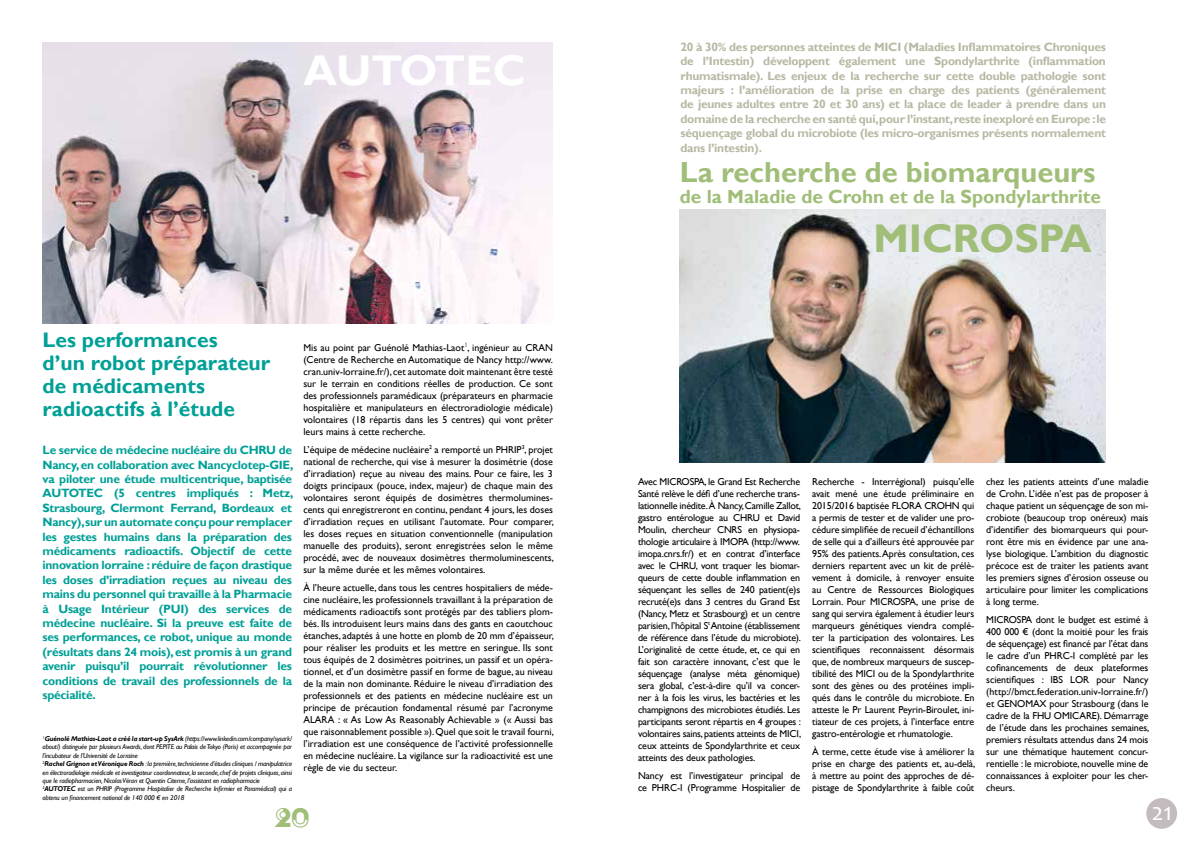
<style>
.page{position:relative;width:1191px;height:842px;background:#fff}
.page>*{position:absolute;margin:0;border:0;box-sizing:border-box;transform-origin:0 0}
.t1{font:700 43px "Gill Sans";letter-spacing:-.01em;color:#fff}
.t2{font:700 40px "Gill Sans";color:#a0be78}
.t3{font:30.8px "Acier BAT Text Noir";color:#a0be78}
.t4{font:700 29px "Gill Sans";color:#a0be78}
.t5{font:25.2px "Candara";color:#fff}
.t6{font:700 21px/23px "Gill Sans";color:#00a096}
.t7{font:700 19px "Gill Sans";color:#a0be78}
.t8{font:700 12px/14.4px "Gill Sans";letter-spacing:-.02em;color:#00a096;text-align:justify}
.t9{font:700 12px/14.4px "Gill Sans";letter-spacing:-.02em;color:#b9b8a4;text-align:justify}
.t10{font:10px/12px "Gill Sans";letter-spacing:-.01em;color:#000;text-align:justify}
.t11{font:italic 7px/8.4px "Gill Sans";letter-spacing:-.02em;color:#000}
.s1{font-weight:700}
</style>
<div class="page">
<div style="left:1146px;top:798px;width:31px;height:31px;background:#c4bbbe;border-radius:50%"></div>
<img style="left:43px;top:43px;width:510px;height:281px">
<img style="left:680px;top:210px;width:425px;height:252px">
<h1 class="t1" style="left:303px;top:45px;width:224px">AUTOTEC</h1>
<h3 class="t6" style="left:43px;top:329px;width:229px">Les performances<br>d’un robot préparateur de médicaments radioactifs à l’étude</h3>
<p class="t8" style="left:43px;top:443px;width:252px">Le service de médecine nucléaire du CHRU de Nancy, en collaboration avec Nancyclotep-GIE, va piloter une étude multicentrique, baptisée AUTOTEC (5 centres impliqués : Metz, Strasbourg, Clermont Ferrand, Bordeaux et Nancy),sur un automate conçu pour remplacer les gestes humains dans la préparation des médicaments radioactifs. Objectif de cette innovation lorraine : réduire de façon drastique les doses d’irradiation reçues au niveau des mains du personnel qui travaille à la Pharmacie à Usage Intérieur (PUI) des services de médecine nucléaire. Si la preuve est faite de ses performances, ce robot, unique au monde (résultats dans 24 mois), est promis à un grand avenir puisqu’il pourrait révolutionner les conditions de travail des professionnels de la spécialité.</p>
<p class="t11" style="left:43px;top:734px;width:251px"><sup>1</sup><span class="s1">Guénolé Mathias-Laot a créé la start-up SysArk</span> (https://www.linkedin.com/company/sysark/ about/) distinguée par plusieurs Awards, dont PEPITE au Palais de Tokyo (Paris) et accompagnée par l’incubateur de l’Université de Lorraine<br><sup>2</sup><span class="s1">Rachel Grignon et Véronique Roch</span> : la première, technicienne d’études cliniques / manipulatrice en électroradiologie médicale et investigateur coordonnateur, la seconde, chef de projets cliniques, ainsi que le radiopharmacien, Nicolas Véran et Quentin Citerne, l’assistant en radiopharmacie <sup>3</sup><span class="s1">AUTOTEC</span> est un PHRIP (Programme Hospitalier de Recherche Infirmier et Paramédical) qui a obtenu un financement national de 140 000 € en 2018</p>
<p class="t10" style="left:303px;top:341px;width:251px">Mis au point par Guénolé Mathias-Laot<sup>1</sup>, ingénieur au CRAN (Centre de Recherche en Automatique de Nancy http://www. cran.univ-lorraine.fr/), cet automate doit maintenant être testé sur le terrain en conditions réelles de production. Ce sont des professionnels paramédicaux (préparateurs en pharmacie hospitalière et manipulateurs en électroradiologie médicale) volontaires (18 répartis dans les 5 centres) qui vont prêter leurs mains à cette recherche.</p>
<p class="t10" style="left:303px;top:443px;width:252px">L’équipe de médecine nucléaire<sup>2</sup> a remporté un PHRIP<sup>3</sup>, projet national de recherche, qui vise à mesurer la dosimétrie (dose d’irradiation) reçue au niveau des mains. Pour ce faire, les 3 doigts principaux (pouce, index, majeur) de chaque main des volontaires seront équipés de dosimètres thermolumines&shy;cents qui enregistreront en continu, pendant 4 jours, les doses d’irradiation reçues en utilisant l’automate. Pour comparer, les doses reçues en situation conventionnelle (manipulation manuelle des produits), seront enregistrées selon le même procédé, avec de nouveaux dosimètres thermoluminescents, sur la même durée et les mêmes volontaires.</p>
<p class="t10" style="left:303px;top:581px;width:252px">À l’heure actuelle, dans tous les centres hospitaliers de méde&shy;cine nucléaire, les professionnels travaillant à la préparation de médicaments radioactifs sont protégés par des tabliers plom&shy;bés. Ils introduisent leurs mains dans des gants en caoutchouc étanches, adaptés à une hotte en plomb de 20 mm d’épaisseur, pour réaliser les produits et les mettre en seringue. Ils sont tous équipés de 2 dosimètres poitrines, un passif et un opéra&shy;tionnel, et d’un dosimètre passif en forme de bague, au niveau de la main non dominante. Réduire le niveau d’irradiation des professionnels et des patients en médecine nucléaire est un principe de précaution fondamental résumé par l’acronyme ALARA : « As Low As Reasonably Achievable » (« Aussi bas que raisonnablement possible »). Quel que soit le travail fourni, l’irradiation est une conséquence de l’activité professionnelle en médecine nucléaire. La vigilance sur la radioactivité est une règle de vie du secteur.</p>
<p class="t9" style="left:680px;top:40px;width:427px">20 à 30% des personnes atteintes de MICI (Maladies Inflammatoires Chroniques de l’Intestin) développent également une Spondylarthrite (inflammation rhumatismale). Les enjeux de la recherche sur cette double pathologie sont majeurs : l’amélioration de la prise en charge des patients (généralement de jeunes adultes entre 20 et 30 ans) et la place de leader à prendre dans un domaine de la recherche en santé qui,pour l’instant,reste inexploré en Europe :le séquençage global du microbiote (les micro-organismes présents normalement dans l’intestin).</p>
<h3 class="t4" style="left:680px;top:155px;width:417px">La recherche de biomarqueurs</h3>
<h3 class="t7" style="left:680px;top:185px;width:423px">de la Maladie de Crohn et de la Spondylarthrite</h3>
<h2 class="t2" style="left:873px;top:214px;width:220px">MICROSPA</h2>
<p class="t10" style="left:638px;top:475px;width:165px">Avec MICROSPA, le Grand Est Recherche Santé relève le défi d’une recherche trans&shy;lationnelle inédite. À Nancy, Camille Zallot, gastro entérologue au CHRU et David Moulin, chercheur CNRS en physiopa&shy;thologie articulaire à IMOPA (http://www. imopa.cnrs.fr/) et en contrat d’interface avec le CHRU, vont traquer les biomar&shy;queurs de cette double inflammation en séquençant les selles de 240 patient(e)s recruté(e)s dans 3 centres du Grand Est (Nancy, Metz et Strasbourg) et un centre parisien, l’hôpital S<sup>t</sup> Antoine (établissement de référence dans l’étude du microbiote).<br>L’originalité de cette étude, et, ce qui en fait son caractère innovant, c’est que le séquençage (analyse méta génomique) sera global, c’est-à-dire qu’il va concer&shy;ner à la fois les virus, les bactéries et les champignons des microbiotes étudiés. Les participants seront répartis en 4 groupes : volontaires sains, patients atteints de MICI, ceux atteints de Spondylarthrite et ceux atteints des deux pathologies.</p>
<p class="t10" style="left:638px;top:769px;width:164px">Nancy est l’investigateur principal de ce PHRC-I (Programme Hospitalier de</p>
<p class="t10" style="left:812px;top:475px;width:164px">Recherche - Interrégional) puisqu’elle avait mené une étude préliminaire en 2015/2016 baptisée FLORA CROHN qui a permis de tester et de valider une pro&shy;cédure simplifiée de recueil d’échantillons de selle qui a d’ailleurs été approuvée par 95% des patients. Après consultation, ces derniers repartent avec un kit de prélè&shy;vement à domicile, à renvoyer ensuite au Centre de Ressources Biologiques Lorrain. Pour MICROSPA, une prise de sang qui servira également à étudier leurs marqueurs génétiques viendra complé&shy;ter la participation des volontaires. Les scientifiques reconnaissent désormais que, de nombreux marqueurs de suscep&shy;tibilité des MICI ou de la Spondylarthrite sont des gènes ou des protéines impli&shy;qués dans le contrôle du microbiote. En atteste le Pr Laurent Peyrin-Biroulet, ini&shy;tiateur de ces projets, à l’interface entre gastro-entérologie et rhumatologie.</p>
<p class="t10" style="left:812px;top:745px;width:165px">À terme, cette étude vise à améliorer la prise en charge des patients et, au-delà, à mettre au point des approches de dé&shy;pistage de Spondylarthrite à faible coût</p>
<p class="t10" style="left:986px;top:475px;width:164px">chez les patients atteints d’une maladie de Crohn. L’idée n’est pas de proposer à chaque patient un séquençage de son mi&shy;crobiote (beaucoup trop onéreux) mais d’identifier des biomarqueurs qui pour&shy;ront être mis en évidence par une ana&shy;lyse biologique. L’ambition du diagnostic précoce est de traiter les patients avant les premiers signes d’érosion osseuse ou articulaire pour limiter les complications à long terme.</p>
<p class="t10" style="left:986px;top:613px;width:165px">MICROSPA dont le budget est estimé à 400 000 € (dont la moitié pour les frais de séquençage) est financé par l’état dans le cadre d’un PHRC-I complété par les cofinancements de deux plateformes scientifiques : IBS LOR pour Nancy (http://bmct.federation.univ-lorraine.fr/) et GENOMAX pour Strasbourg (dans le cadre de la FHU OMICARE). Démarrage de l’étude dans les prochaines semaines, premiers résultats attendus dans 24 mois sur une thématique hautement concur&shy;rentielle : le microbiote, nouvelle mine de connaissances à exploiter pour les cher&shy;cheurs.</p>
<h3 class="t3" style="left:275px;top:801px;width:37px">20</h3>
<h3 class="t5" style="left:1151px;top:796px;width:22px">21</h3>
</div>
